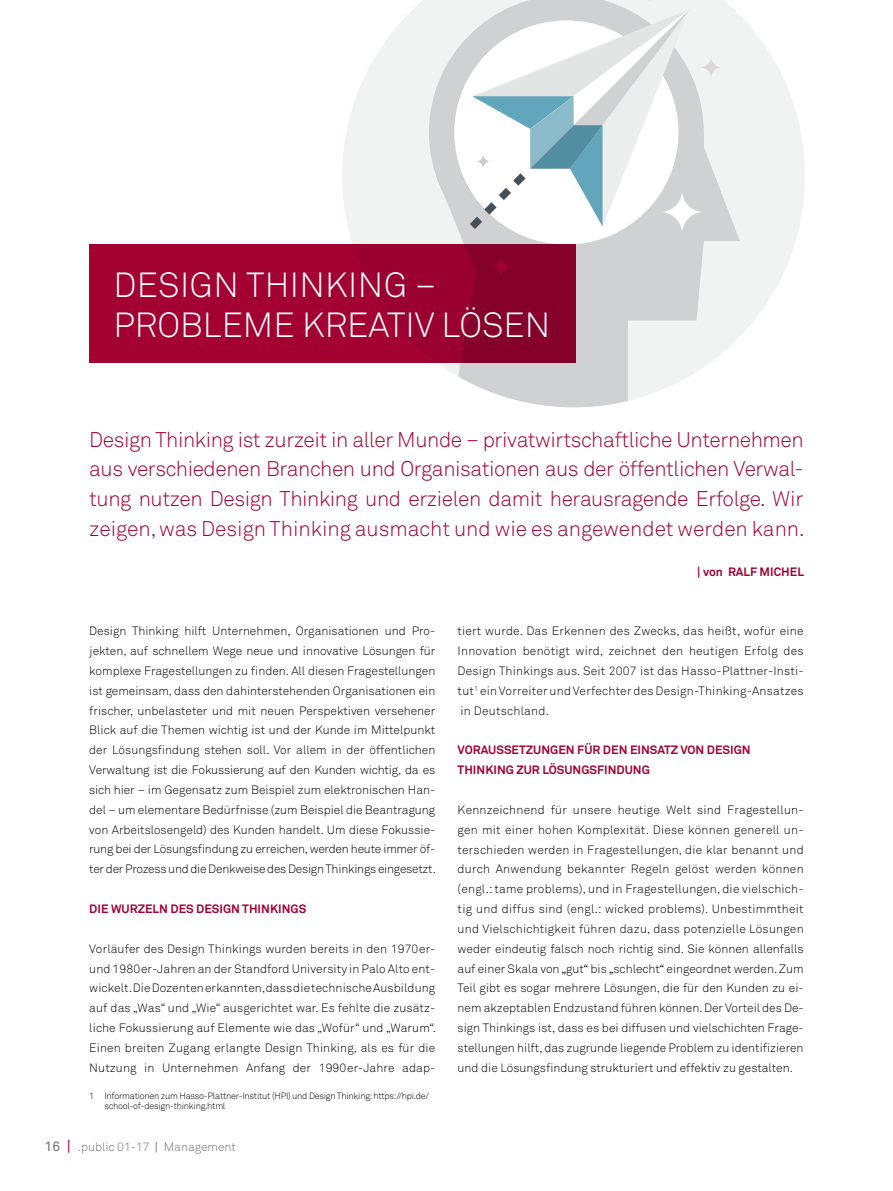
<style>
.page{position:relative;width:893px;height:1191px;background:#fff}
.page>*{position:absolute;margin:0;border:0;box-sizing:border-box;transform-origin:0 0}
.t1{font:300 34.5px "Akkurat Std";color:#fff}
.t2{font:300 21px/29.7px "Akkurat Std";letter-spacing:-.015em;color:#a40133;text-align:justify}
.t3{font:300 12px/19.8px "Akkurat Std";color:#000;text-align:justify}
.t4{font:700 12px/19.8px "Akkurat Std";color:#a40133}
.t5{font:300 12px "Akkurat Std";color:#707172}
.t6{font:300 9px/10.1px "Akkurat Std";letter-spacing:-.025em;color:#000}
.s1{font-weight:400;font-size:13.5px}
.s2{font-weight:400;font-size:15px;color:#a40133}
.s3{font-weight:400}
.s4{font-family:"Corporate E";font-weight:400}
</style>
<div class="page">
<svg style="left:343px;top:0;width:462px;height:336px;fill:#f1f2f2"></svg>
<svg style="left:429px;top:0;width:275px;height:244px;fill:#f1f2f2"></svg>
<svg style="left:436px;top:10px;width:304px;height:397px"></svg>
<svg style="left:660px;top:190px;width:44px;height:44px;fill:#d0d1d2"></svg>
<svg style="left:700px;top:57px;width:22px;height:21px"></svg>
<svg style="left:476px;top:154px;width:14px;height:15px"></svg>
<svg style="left:642px;top:0;width:15px;height:2px"></svg>
<div style="left:89px;top:244px;width:486px;height:119px;background:linear-gradient(to right,#ad0136,#8a002b)"></div>
<h1 class="t1" style="left:113px;top:264px;width:153px">DESIGN THIN</h1>
<h1 class="t1" style="left:325px;top:264px;width:113px">KING –</h1>
<h1 class="t1" style="left:113px;top:305px;width:112px">PROBLEME</h1>
<h1 class="t1" style="left:302px;top:305px;width:41px">KREATI</h1>
<h1 class="t1" style="left:415px;top:305px;width:110px">V LÖSEN</h1>
<p class="t2" style="left:89px;top:424px;width:717px">Design Thinking ist zurzeit in aller M unde – privatwirtschaftliche U nternehmen aus verschiedenen Branchen und Organisationen aus der öffentlichen Verwal&shy;tung nutzen Design Thinking und erzielen damit herausragende Erfolge. Wir zeigen, was Design Thinking ausmacht und wie es angewendet werden kann.</p>
<p class="t3" style="left:89px;top:621px;width:348px">Design Thinking hilft U nternehmen, Organisationen und Pro&shy;jekten, auf schnellem Wege neue und innovative Lösungen für komplexe Fragestellungen zu finden. All diesen Fragestellungen ist gemeinsam, dass den dahinterstehenden Organisationen ein frischer, unbelasteter und mit neuen Perspektiven versehener Blick auf die Themen wichtig ist und der Kunde im M ittelpunkt der Lösungsfindung stehen soll. Vor allem in der öffentlichen Verwaltung ist die Fokussierung auf den Kunden wichtig, da es sich hier – im Gegensatz zum Beispiel zum elektronischen Han&shy;del – um elementare Bedürfnisse (zum Beispiel die Beantragung von Arbeitslosengeld) des Kunden handelt. U m diese Fokussie&shy;rung bei der Lösungsfindung zu erreichen, werden heute immer öf&shy;ter der Prozess und die Denkweise des Design Thinkings eingesetzt.</p>
<p class="t4" style="left:89px;top:898px;width:218px">DI E WURZELN DES DESIGN THI NKI NGS</p>
<p class="t3" style="left:89px;top:938px;width:348px">Vorläufer des Design Thinkings wurden bereits in den 1970er&shy;und 1980er-Jahren an der Standford U niversity in Palo Alto ent&shy;wickelt. Die Dozenten erkannten, dass die technische Ausbildung auf das „Was“ und „Wie“ ausgerichtet war. Es fehlte die zusätz&shy;liche Fokussierung auf Elemente wie das „Wofür“ und „Warum“.<br>Einen breiten Zugang erlangte Design Thinking, als es für die N utzung in U nternehmen Anfang der 1990er-Jahre adap-</p>
<p class="t6" style="left:104px;top:1090px;width:326px;text-indent:-15px">1 I nformationen zum H asso-Plattner-I nstitut (H PI) und Design Thinking: https://hpi.de/ school-of-design-thinking.html</p>
<p class="t5" style="left:45px;top:1140px;width:193px"><span class="s1">16</span> <span class="s2">|</span> .public 01-17 <span class="s3">|</span> Management</p>
<p class="t4" style="left:697px;top:561px;width:108px">| von RALF MICH EL</p>
<p class="t3" style="left:458px;top:621px;width:348px">tiert wurde. Das Erkennen des Zwecks, das heißt, wofür eine I nnovation benötigt wird, zeichnet den heutigen Erfolg des Design Thinkings aus. Seit 2007 ist das H asso-Plattner-I nsti&shy;tut<sup>1</sup> ein Vorreiter und Verfechter des Design-Thinking-Ansatzes in Deutschland.</p>
<p class="t4" style="left:458px;top:740px;width:295px">VORAUSSETZUNGEN FÜ R DEN EI NSATZ VON DESIGN<br>THI NKI NG ZUR LÖSUNGSFI NDUNG</p>
<p class="t3" style="left:458px;top:799px;width:348px">Kennzeichnend für unsere heutige Welt sind Fragestellun&shy;gen mit einer hohen Komplexität. Diese können generell un&shy;terschieden werden in Fragestellungen, die klar benannt und durch Anwendung bekannter Regeln gelöst werden können (engl.: tame problems), und in Fragestellungen, die vielschich&shy;tig und diffus sind (engl.: wicked problems). U nbestimmtheit und Vielschichtigkeit führen dazu, dass potenzielle Lösungen weder eindeutig falsch noch richtig sind. Sie können allenfalls auf einer Skala von <span class="s4">„</span>gut<span class="s4">“</span> bis <span class="s4">„</span>schlecht<span class="s4">“</span> eingeordnet werden. Zum Teil gibt es sogar mehrere Lösungen, die für den Kunden zu ei&shy;nem akzeptablen Endzustand führen können. Der Vorteil des De&shy;sign Thinkings ist, dass es bei diffusen und vielschichten Frage&shy;stellungen hilft, das zugrunde liegende Problem zu identifizieren und die Lösungsfindung strukturiert und effektiv zu gestalten.</p>
</div>
